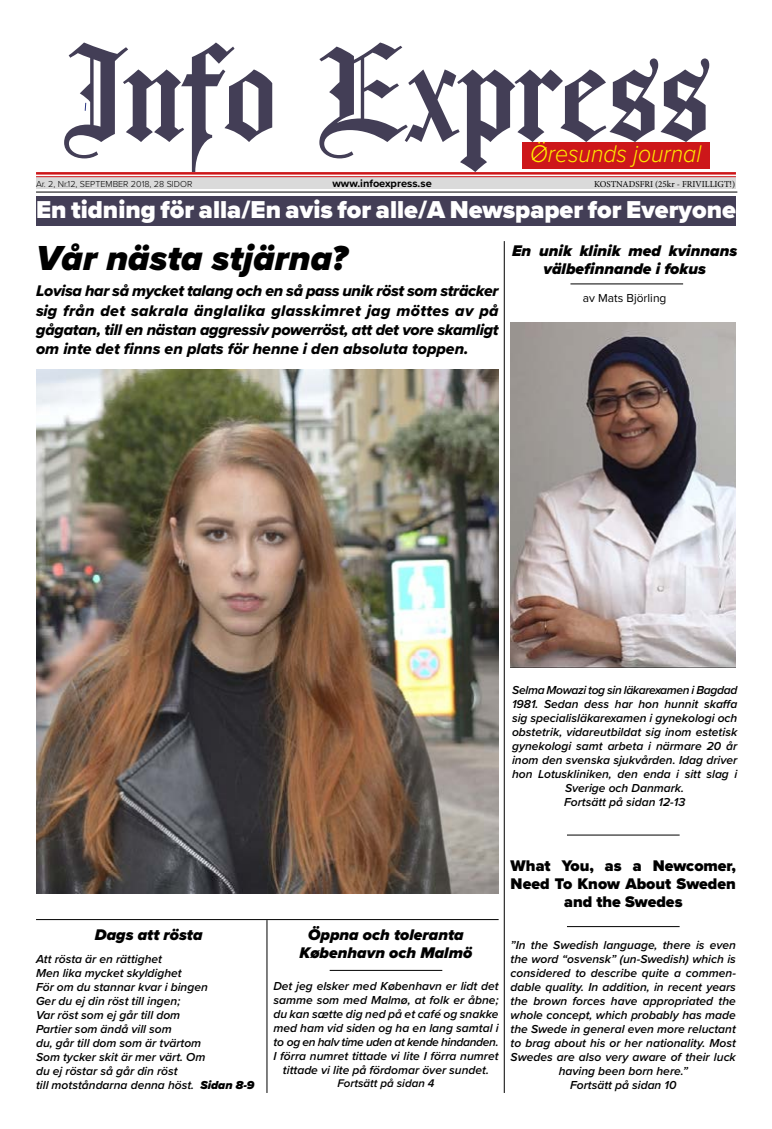
<style>
.page{position:relative;width:772px;height:1129px;background:#fff}
.page>*{position:absolute;margin:0;border:0;box-sizing:border-box;transform-origin:0 0}
.t1{font:italic 900 36px "Proxima Nova";color:#000}
.t2{font:900 25.3px "Proxima Nova";color:#fff}
.t3{font:italic 300 25px "Proxima Nova";color:#ffed00;scale:.92 1}
.t4{font:16px/19.2px "Proxima Nova Extrabld It";color:#000;text-align:justify}
.t5{font:italic 900 16px/18px "Proxima Nova";color:#000;text-align:center}
.t6{font:900 16px/18px "Proxima Nova";color:#000;text-align:center}
.t7{font:italic 600 12px/14px "Proxima Nova";color:#000;text-align:center}
.t8{font:12px "Proxima Nova";color:#000}
.t9{font:italic 600 11.5px "Proxima Nova";color:#000}
.t10{font:700 11px "Proxima Nova";color:#000}
.t11{font:300 9px "Proxima Nova";color:#000}
.t12{font:9px "Minion Pro";color:#000}
.s1{font-weight:900}
</style>
<div class="page">
<img style="left:36px;top:369px;width:462px;height:523px">
<div style="left:36px;top:178px;width:699px;height:11px;background:#dadada"></div>
<hr style="left:36px;top:192px;width:700px;height:1px;background:#000">
<svg style="left:64px;top:42px;width:644px;height:130px"></svg>
<hr style="left:36px;top:172px;width:699px;height:2px;background:#cd171a">
<hr style="left:36px;top:176px;width:699px;height:1px;background:#cd171a">
<div style="left:522px;top:142px;width:186px;height:26px;background:#cd171a"></div>
<svg style="left:532px;top:147px;width:15px;height:13px"></svg>
<div style="left:36px;top:196px;width:699px;height:29px;background:#433e56"></div>
<hr style="left:36px;top:918px;width:462px;height:1px;background:#000">
<hr style="left:503px;top:241px;width:1px;height:851px;background:#000">
<hr style="left:566px;top:834px;width:113px;height:1px;background:#000">
<hr style="left:566px;top:926px;width:113px;height:1px;background:#000">
<hr style="left:570px;top:283px;width:112px;height:1px;background:#000">
<hr style="left:266px;top:919px;width:1px;height:173px;background:#000">
<hr style="left:329px;top:969px;width:113px;height:1px;background:#000">
<img style="left:510px;top:323px;width:225px;height:344px">
<h3 class="t3" style="left:530px;top:135px;width:187px">Öresunds journal</h3>
<h2 class="t2" style="left:36px;top:190px;width:701px">En tidning för alla/En avis for alle/A Newspaper for Everyone</h2>
<p class="t11" style="left:36px;top:177px;width:158px">Ar. 2, Nr.12, SEPTEMBER 2018, 28 SIDOR</p>
<p class="t10" style="left:332px;top:175px;width:101px">www.infoexpress.se</p>
<p class="t12" style="left:593px;top:178px;width:142px">KOSTNADSFRI (25kr - FRIVILLIGT!)</p>
<h1 class="t1" style="left:36px;top:231px;width:312px">Vår nästa stjärna?</h1>
<p class="t4" style="left:36px;top:281px;width:464px">Lovisa har så mycket talang och en så pass unik röst som sträcker sig från det sakrala änglalika glasskimret jag möttes av på gågatan, till en nästan aggressiv powerröst, att det vore skamligt om inte det finns en plats för henne i den absoluta toppen.</p>
<h3 class="t5" style="left:511px;top:241px;width:227px">En unik klinik med kvinnans välbefinnande i fokus</h3>
<p class="t8" style="left:582px;top:289px;width:85px">av Mats Björling</p>
<p class="t7" style="left:511px;top:682px;width:227px">Selma Mowazi tog sin läkarexamen i Bagdad 1981. Sedan dess har hon hunnit skaffa sig specialisläkarexamen i gynekologi och obstetrik, vidareutbildat sig inom estetisk gynekologi samt arbeta i närmare 20 år inom den svenska sjukvården. Idag driver hon Lotuskliniken, den enda i sitt slag i Sverige och Danmark.<br>Fortsätt på sidan 12-13</p>
<h3 class="t5" style="left:95px;top:924px;width:109px">Dags att rösta</h3>
<p class="t7" style="left:36px;top:951px;width:220px;text-align:left">Att rösta är en rättighet<br>Men lika mycket skyldighet<br>För om du stannar kvar i bingen<br>Ger du ej din röst till ingen;<br>Var röst som ej går till dom<br>Partier som ändå vill som<br>du, går till dom som är tvärtom<br>Som tycker skit är mer värt. Om<br>du ej röstar så går din röst<br>till motståndarna denna höst. <span class="s1">Sidan 8-9</span></p>
<h3 class="t5" style="left:299px;top:924px;width:174px">Öppna och toleranta<br>København och Malmö</h3>
<p class="t7" style="left:273px;top:977px;width:227px">Det jeg elsker med København er lidt det samme som med Malmø, at folk er åbne; du kan sætte dig ned på et café og snakke med ham vid siden og ha en lang samtal i to og en halv time uden at kende hindanden.<br>I förra numret tittade vi lite I förra numret tittade vi lite på fördomar över sundet.</p>
<p class="t9" style="left:337px;top:1073px;width:99px">Fortsätt på sidan 4</p>
<h3 class="t6" style="left:510px;top:856px;width:227px">What You, as a Newcomer,<br>Need To Know About Sweden and the Swedes</h3>
<p class="t7" style="left:510px;top:937px;width:227px">”In the Swedish language, there is even the word “osvensk” (un-Swedish) which is considered to describe quite a commen&shy;dable quality. In addition, in recent years the brown forces have appropriated the whole concept, which probably has made the Swede in general even more reluctant to brag about his or her nationality. Most Swedes are also very aware of their luck having been born here.”<br>Fortsätt på sidan 10</p>
</div>
